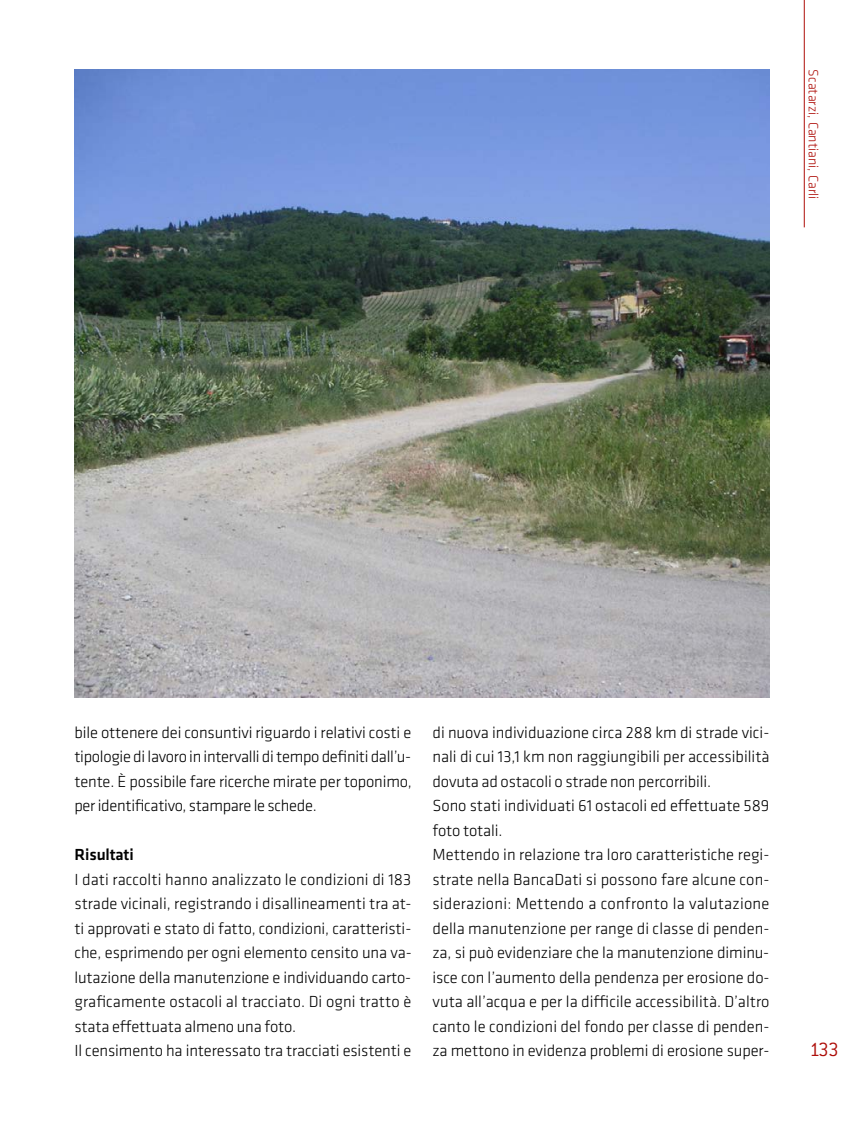
<style>
.page{position:relative;width:844px;height:1141px;background:#fff}
.page>*{position:absolute;margin:0;border:0;box-sizing:border-box;transform-origin:0 0}
.t1{font:300 21px "Conduit ITC";color:#ae0f0a}
.t2{font:300 16.62px/24.5px "Klavika";letter-spacing:-.005em;color:#000}
.t3{font:500 16.62px "Klavika";letter-spacing:-.01em;color:#000}
.t4{font:300 14px "Klavika";color:#ae0f0a}
</style>
<div class="page">
<hr style="left:803px;top:0;width:1px;height:227px;background:#ae0f0a">
<img style="left:74px;top:69px;width:695px;height:629px">
<p class="t4" style="left:820px;top:69px;width:131px;rotate:90deg">Scatarzi, Cantiani, Carli</p>
<p class="t2" style="left:74px;top:720px;width:338px;text-align:justify">bile ottenere dei consuntivi riguardo i relativi costi e tipologie di lavoro in intervalli di tempo definiti dall’u&shy;tente. È possibile fare ricerche mirate per toponimo, per identificativo, stampare le schede.</p>
<p class="t3" style="left:74px;top:846px;width:61px">Risultati</p>
<p class="t2" style="left:74px;top:867px;width:338px">I dati raccolti hanno analizzato le condizioni di 183 strade vicinali, registrando i disallineamenti tra at&shy;ti approvati e stato di fatto, condizioni, caratteristi&shy;che, esprimendo per ogni elemento censito una va&shy;lutazione della manutenzione e individuando carto&shy;graficamente ostacoli al tracciato. Di ogni tratto è stata effettuata almeno una foto.<br>Il censimento ha interessato tra tracciati esistenti e</p>
<p class="t2" style="left:432px;top:720px;width:338px">di nuova individuazione circa 288 km di strade vici&shy;nali di cui 13,1 km non raggiungibili per accessibilità dovuta ad ostacoli o strade non percorribili.<br>Sono stati individuati 61 ostacoli ed effettuate 589 foto totali.<br>Mettendo in relazione tra loro caratteristiche regi&shy;strate nella BancaDati si possono fare alcune con&shy;siderazioni: Mettendo a confronto la valutazione della manutenzione per range di classe di penden&shy;za, si può evidenziare che la manutenzione diminu&shy;isce con l’aumento della pendenza per erosione do&shy;vuta all’acqua e per la difficile accessibilità. D’altro canto le condizioni del fondo per classe di penden&shy;za mettono in evidenza problemi di erosione super-</p>
<p class="t1" style="left:809px;top:1038px;width:31px">133</p>
</div>
